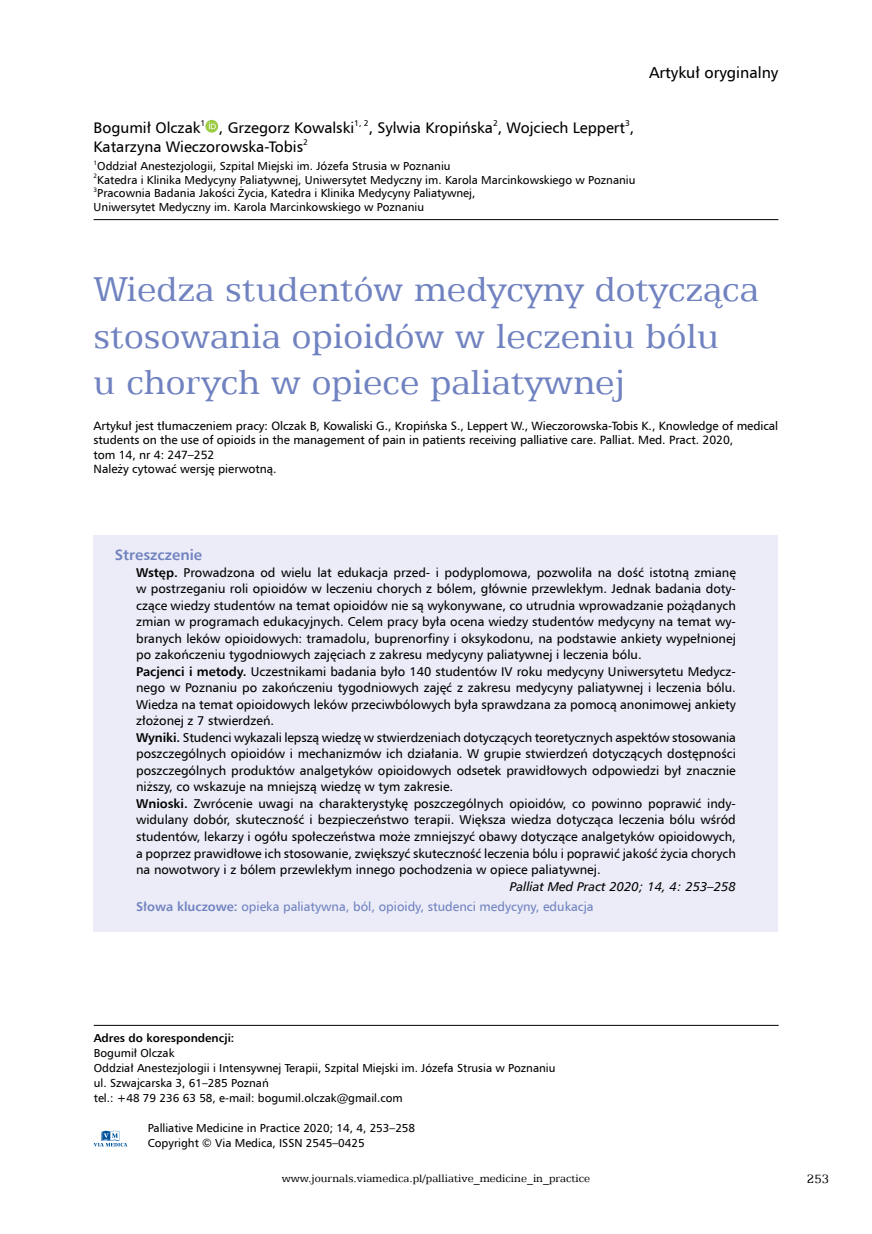
<style>
.page{position:relative;width:872px;height:1234px;background:#fff}
.page>*{position:absolute;margin:0;border:0;box-sizing:border-box;transform-origin:0 0}
.t1{font:39px/46.8px "Egyptian 505 EU";color:#7082c0}
.t2{font:15.75px "Humnst 777 EU";color:#000}
.t3{font:15.3px "Humnst 777 EU";color:#000}
.t4{font:700 15px "Humnst 777 EU";color:#7082c0}
.t5{font:13.5px "Egyptian 505 EU";color:#000}
.t6{font:12.75px/16.5px "Humnst 777 EU";color:#000}
.t7{font:12.75px/20.7px "Humnst 777 EU";color:#7082c0}
.t8{font:12px/14.4px "Humnst 777 EU";letter-spacing:-.005em;color:#000}
.t9{font:12px "Egyptian 505 EU";color:#000}
.t10{font:11.55px/15px "Humnst 777 EU";color:#000}
.t11{font:700 11.55px "Humnst 777 EU";color:#000}
.t12{font:8.4px "Humnst 777 EU";color:#000}
.t13{font:6.3px "Humnst 777 EU";color:#000}
.s1{font-weight:700}
.s2{font-style:italic;color:#000}
</style>
<div class="page">
<div style="left:94px;top:534px;width:684px;height:397px;background:#ebecf7"></div>
<hr style="left:94px;top:1024px;width:684px;height:1px;background:#000">
<svg style="left:94px;top:1130px;width:33px;height:16px"></svg>
<hr style="left:94px;top:219px;width:684px;height:1px;background:#000">
<svg style="left:205px;top:120px;width:13px;height:13px"></svg>
<svg style="left:209px;top:122px;width:7px;height:7px"></svg>
<p class="t2" style="left:649px;top:63px;width:131px">Artykuł oryginalny</p>
<p class="t3" style="left:94px;top:118px;width:108px">Bogumił Olczak</p>
<p class="t12" style="left:200px;top:118px;width:6px">1</p>
<p class="t3" style="left:219px;top:118px;width:137px">, Grzegorz Kowalski</p>
<p class="t12" style="left:354px;top:118px;width:16px">1, 2</p>
<p class="t3" style="left:369px;top:118px;width:267px">, Sylwia Kropińska , Wojciech Leppert ,</p>
<p class="t12" style="left:493px;top:118px;width:6px">2</p>
<p class="t12" style="left:625px;top:118px;width:6px">3</p>
<p class="t3" style="left:94px;top:137px;width:211px">Katarzyna Wieczorowska-Tobis</p>
<p class="t12" style="left:303px;top:136px;width:6px">2</p>
<p class="t10" style="left:94px;top:158px;width:358px"><sup>1</sup>Oddział Anestezjologii, Szpital Miejski im. Józefa Strusia w Poznaniu</p>
<p class="t13" style="left:94px;top:172px;width:5px">2</p>
<p class="t10" style="left:97px;top:172px;width:540px">Katedra i Klinika Medycyny Paliatywnej, Uniwersytet Medyczny im. Karola Marcinkowskiego w Poznaniu</p>
<p class="t13" style="left:94px;top:186px;width:5px">3</p>
<p class="t10" style="left:94px;top:186px;width:383px;line-height:13.8px;text-indent:4px">Pracownia Badania Jakości Życia, Katedra i Klinika Medycyny Paliatywnej,<br>Uniwersytet Medyczny im. Karola Marcinkowskiego w Poznaniu</p>
<h1 class="t1" style="left:94px;top:264px;width:667px">Wiedza studentów medycyny dotycząca stosowania opioidów w leczeniu bólu<br>u chorych w opiece paliatywnej</h1>
<p class="t8" style="left:94px;top:418px;width:686px">Artykuł jest tłumaczeniem pracy: Olczak B, Kowaliski G., Kropińska S., Leppert W., Wieczorowska-Tobis K., Knowledge of medical students on the use of opioids in the management of pain in patients receiving palliative care. Palliat. Med. Pract. 2020,<br>tom 14, nr 4: 247–252<br>Należy cytować wersję pierwotną.</p>
<p class="t4" style="left:115px;top:545px;width:89px">Streszczenie</p>
<p class="t6" style="left:136px;top:563px;width:601px"><span class="s1">Wstęp.</span> Prowadzona od wielu lat edukacja przed- i podyplomowa, pozwoliła na dość istotną zmianę w postrzeganiu roli opioidów w leczeniu chorych z bólem, głównie przewlekłym. Jednak badania doty&shy;czące wiedzy studentów na temat opioidów nie są wykonywane, co utrudnia wprowadzanie pożądanych zmian w programach edukacyjnych. Celem pracy była ocena wiedzy studentów medycyny na temat wy&shy;branych leków opioidowych: tramadolu, buprenorfiny i oksykodonu, na podstawie ankiety wypełnionej po zakończeniu tygodniowych zajęciach z zakresu medycyny paliatywnej i leczenia bólu.<br><span class="s1">Pacjenci i metody.</span> Uczestnikami badania było 140 studentów IV roku medycyny Uniwersytetu Medycz&shy;nego w Poznaniu po zakończeniu tygodniowych zajęć z zakresu medycyny paliatywnej i leczenia bólu.<br>Wiedza na temat opioidowych leków przeciwbólowych była sprawdzana za pomocą anonimowej ankiety złożonej z 7 stwierdzeń.<br><span class="s1">Wyniki.</span> Studenci wykazali lepszą wiedzę w stwierdzeniach dotyczących teoretycznych aspektów stosowania poszczególnych opioidów i mechanizmów ich działania. W grupie stwierdzeń dotyczących dostępności poszczególnych produktów analgetyków opioidowych odsetek prawidłowych odpowiedzi był znacznie niższy, co wskazuje na mniejszą wiedzę w tym zakresie.<br><span class="s1">Wnioski.</span> Zwrócenie uwagi na charakterystykę poszczególnych opioidów, co powinno poprawić indy&shy;widulany dobór, skuteczność i bezpieczeństwo terapii. Większa wiedza dotycząca leczenia bólu wśród studentów, lekarzy i ogółu społeczeństwa może zmniejszyć obawy dotyczące analgetyków opioidowych, a poprzez prawidłowe ich stosowanie, zwiększyć skuteczność leczenia bólu i poprawić jakość życia chorych na nowotwory i z bólem przewlekłym innego pochodzenia w opiece paliatywnej.</p>
<p class="t7" style="left:136px;top:875px;width:601px;text-indent:373px"><span class="s2">Palliat Med Pract 2020; 14, 4: 253–258<br></span><span class="s1">Słowa kluczowe:</span> opieka paliatywna, ból, opioidy, studenci medycyny, edukacja</p>
<p class="t11" style="left:94px;top:1030px;width:142px">Adres do korespondencji:</p>
<p class="t10" style="left:94px;top:1045px;width:463px">Bogumił Olczak<br>Oddział Anestezjologii i Intensywnej Terapii, Szpital Miejski im. Józefa Strusia w Poznaniu ul. Szwajcarska 3, 61–285 Poznań<br>tel.: +48 79 236 63 58, e-mail: bogumil.olczak@gmail.com</p>
<p class="t10" style="left:148px;top:1120px;width:269px">Palliative Medicine in Practice 2020; 14, 4, 253–258<br>Copyright © Via Medica, ISSN 2545–0425</p>
<p class="t9" style="left:282px;top:1170px;width:310px">www.journals.viamedica.pl/palliative_medicine_in_practice</p>
<p class="t5" style="left:807px;top:1170px;width:24px">253</p>
</div>
